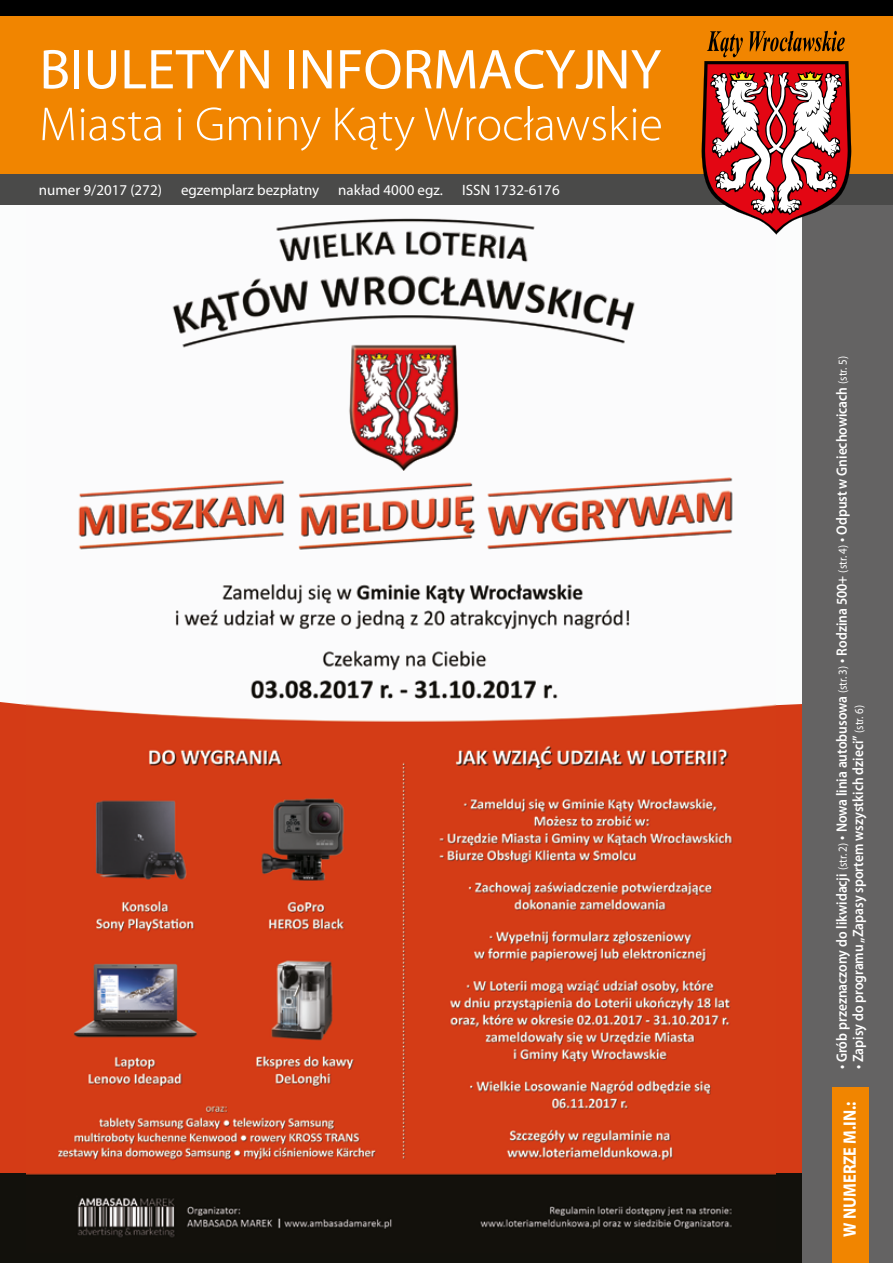
<style>
.page{position:relative;width:893px;height:1263px;background:#fff}
.page>*{position:absolute;margin:0;border:0;box-sizing:border-box;transform-origin:0 0}
.t1{font:56.7px "Myriad Pro";color:#fff}
.t2{font:700 18px "Myriad Pro";color:#fff;scale:.9 1}
.t3{font:600 15px "Myriad Pro";color:#fff;scale:.9 1}
.t4{font:15px "Myriad Pro";color:#fff}
.s1{font-weight:400;font-size:16.35px}
.s2{font-weight:400;font-size:12.3px}
</style>
<div class="page">
<div style="left:0;top:205px;width:893px;height:1058px;background:#fbfcfc"></div>
<div style="left:0;top:702px;width:802px;height:471px;background:#d43b16"></div>
<div style="left:0;top:1173px;width:893px;height:90px;background:#12110c"></div>
<img style="left:26px;top:218px;width:749px;height:1020px">
<div style="left:802px;top:203px;width:91px;height:1060px;background:#646363"></div>
<div style="left:832px;top:1087px;width:37px;height:176px;background:#f18500"></div>
<div style="left:0;top:0;width:893px;height:174px;background:#f18500"></div>
<svg style="left:42px;top:108px;width:32px;height:32px"></svg>
<svg style="left:81px;top:108px;width:3px;height:4px"></svg>
<hr style="left:81px;top:117px;width:3px;height:23px;background:#fff">
<svg style="left:90px;top:117px;width:16px;height:24px"></svg>
<svg style="left:112px;top:112px;width:49px;height:29px"></svg>
<svg style="left:178px;top:108px;width:3px;height:4px"></svg>
<hr style="left:178px;top:117px;width:3px;height:23px;background:#fff">
<svg style="left:197px;top:107px;width:25px;height:33px"></svg>
<svg style="left:229px;top:117px;width:32px;height:23px"></svg>
<svg style="left:268px;top:108px;width:3px;height:4px"></svg>
<hr style="left:268px;top:117px;width:3px;height:23px;background:#fff">
<svg style="left:278px;top:117px;width:43px;height:34px"></svg>
<svg style="left:335px;top:108px;width:80px;height:43px"></svg>
<svg style="left:425px;top:106px;width:181px;height:35px"></svg>
<svg style="left:612px;top:106px;width:49px;height:35px"></svg>
<div style="left:0;top:175px;width:893px;height:30px;background:#4a4a49"></div>
<div style="left:0;top:0;width:893px;height:15px;background:#000"></div>
<svg style="left:702px;top:31px;width:149px;height:204px"></svg>
<h1 class="t1" style="left:39px;top:34px;width:623px">BIULETYN INFORMACYJNY</h1>
<p class="t4" style="left:39px;top:180px;width:125px">numer 9/2017 (272)</p>
<p class="t4" style="left:181px;top:180px;width:140px">egzemplarz bezpłatny</p>
<p class="t4" style="left:338px;top:180px;width:106px">nakład 4000 egz.</p>
<p class="t4" style="left:462px;top:180px;width:99px">ISSN 1732-6176</p>
<p class="t3" style="left:832px;top:1069px;width:794px;rotate:-90deg"><span class="s1">•</span> Grób przeznaczony do likwidacji <span class="s2">(str. 2)</span> <span class="s1">•</span> Nowa linia autobusowa <span class="s2">(str. 3)</span> <span class="s1">•</span> Rodzina 500+ <span class="s2">(str. 4)</span> <span class="s1">•</span> Odpust w Gniechowicach <span class="s2">(str. 5)</span></p>
<p class="t3" style="left:849px;top:1069px;width:406px;rotate:-90deg"><span class="s1">•</span> Zapisy do programu „Zapasy sportem wszystkich dzieci” <span class="s2">(str. 6)</span></p>
<p class="t2" style="left:838px;top:1237px;width:152px;rotate:-90deg">W NUMERZE M.IN.:</p>
</div>
